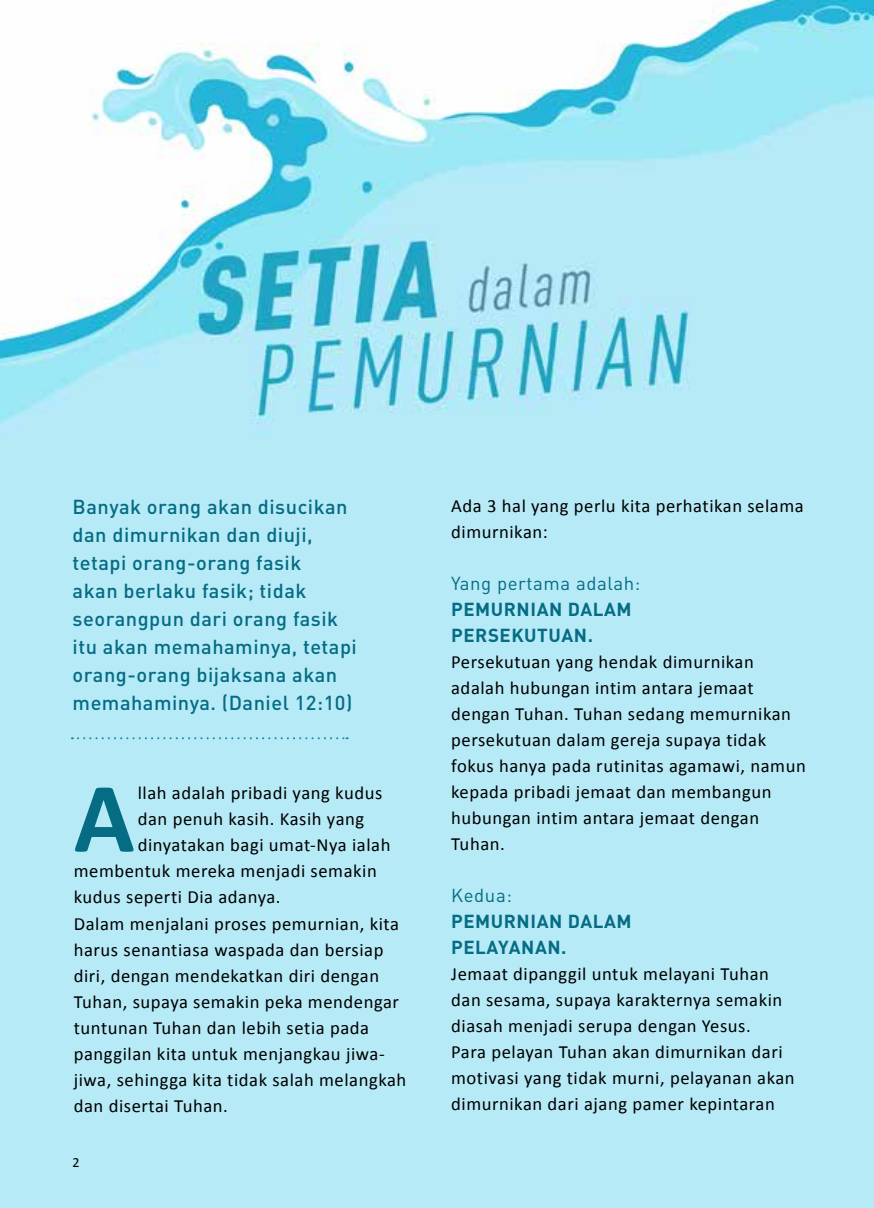
<style>
.page{position:relative;width:874px;height:1208px;background:#fff}
.page>*{position:absolute;margin:0;border:0;box-sizing:border-box;transform-origin:0 0}
.t1{font:700 100.6px "Calibri";color:#056c83}
.t2{font:500 20px/28px "DIN Pro";letter-spacing:.025em;color:#056c83}
.t3{font:18.6px/26px "Calibri";letter-spacing:.03em;color:#000}
.t4{font:700 18.6px/26px "DIN Pro";letter-spacing:.03em;color:#056c83}
.t5{font:18.6px "DIN Pro";letter-spacing:.03em;color:#056c83}
.t6{font:14px "Calibri";color:#000}
</style>
<div class="page">
<img style="left:0;top:0;width:873px;height:1208px">
<svg style="left:72px;top:737px;width:275px;height:2px"></svg>
<p class="t2" style="left:73px;top:492px;width:285px">Banyak orang akan disucikan dan dimurnikan dan diuji, tetapi orang-orang fasik<br>akan berlaku fasik; tidak seorangpun dari orang fasik itu akan memahaminya, tetapi orang-orang bijaksana akan memahaminya. (Daniel 12:10)</p>
<h1 class="t1" style="left:74px;top:753px;width:62px">A</h1>
<p class="t3" style="left:138px;top:780px;width:246px">llah adalah pribadi yang kudus</p>
<p class="t3" style="left:138px;top:806px;width:228px">dan penuh kasih. Kasih yang</p>
<p class="t3" style="left:138px;top:832px;width:254px">dinyatakan bagi umat-Nya ialah</p>
<p class="t3" style="left:74px;top:858px;width:304px">membentuk mereka menjadi semakin</p>
<p class="t3" style="left:74px;top:884px;width:208px">kudus seperti Dia adanya.</p>
<p class="t3" style="left:74px;top:910px;width:326px">Dalam menjalani proses pemurnian, kita</p>
<p class="t3" style="left:74px;top:936px;width:311px">harus senantiasa waspada dan bersiap</p>
<p class="t3" style="left:74px;top:962px;width:307px">diri, dengan mendekatkan diri dengan</p>
<p class="t3" style="left:74px;top:988px;width:326px">Tuhan, supaya semakin peka mendengar</p>
<p class="t3" style="left:74px;top:1014px;width:297px">tuntunan Tuhan dan lebih setia pada</p>
<p class="t3" style="left:74px;top:1040px;width:312px">panggilan kita untuk menjangkau jiwa-</p>
<p class="t3" style="left:74px;top:1066px;width:334px">jiwa, sehingga kita tidak salah melangkah</p>
<p class="t3" style="left:74px;top:1092px;width:155px">dan disertai Tuhan.</p>
<p class="t6" style="left:72px;top:1153px;width:9px">2</p>
<p class="t3" style="left:451px;top:492px;width:354px">Ada 3 hal yang perlu kita perhatikan selama dimurnikan:</p>
<p class="t5" style="left:451px;top:570px;width:191px">Yang pertama adalah:</p>
<p class="t4" style="left:451px;top:595px;width:182px">PEMURNIAN DALAM<br>PERSEKUTUAN.</p>
<p class="t3" style="left:451px;top:648px;width:356px">Persekutuan yang hendak dimurnikan adalah hubungan intim antara jemaat dengan Tuhan. Tuhan sedang memurnikan persekutuan dalam gereja supaya tidak fokus hanya pada rutinitas agamawi, namun kepada pribadi jemaat dan membangun hubungan intim antara jemaat dengan Tuhan.</p>
<p class="t5" style="left:451px;top:882px;width:62px">Kedua:</p>
<p class="t4" style="left:451px;top:907px;width:182px">PEMURNIAN DALAM<br>PELAYANAN.</p>
<p class="t3" style="left:451px;top:960px;width:345px">Jemaat dipanggil untuk melayani Tuhan dan sesama, supaya karakternya semakin diasah menjadi serupa dengan Yesus.<br>Para pelayan Tuhan akan dimurnikan dari motivasi yang tidak murni, pelayanan akan dimurnikan dari ajang pamer kepintaran</p>
</div>
